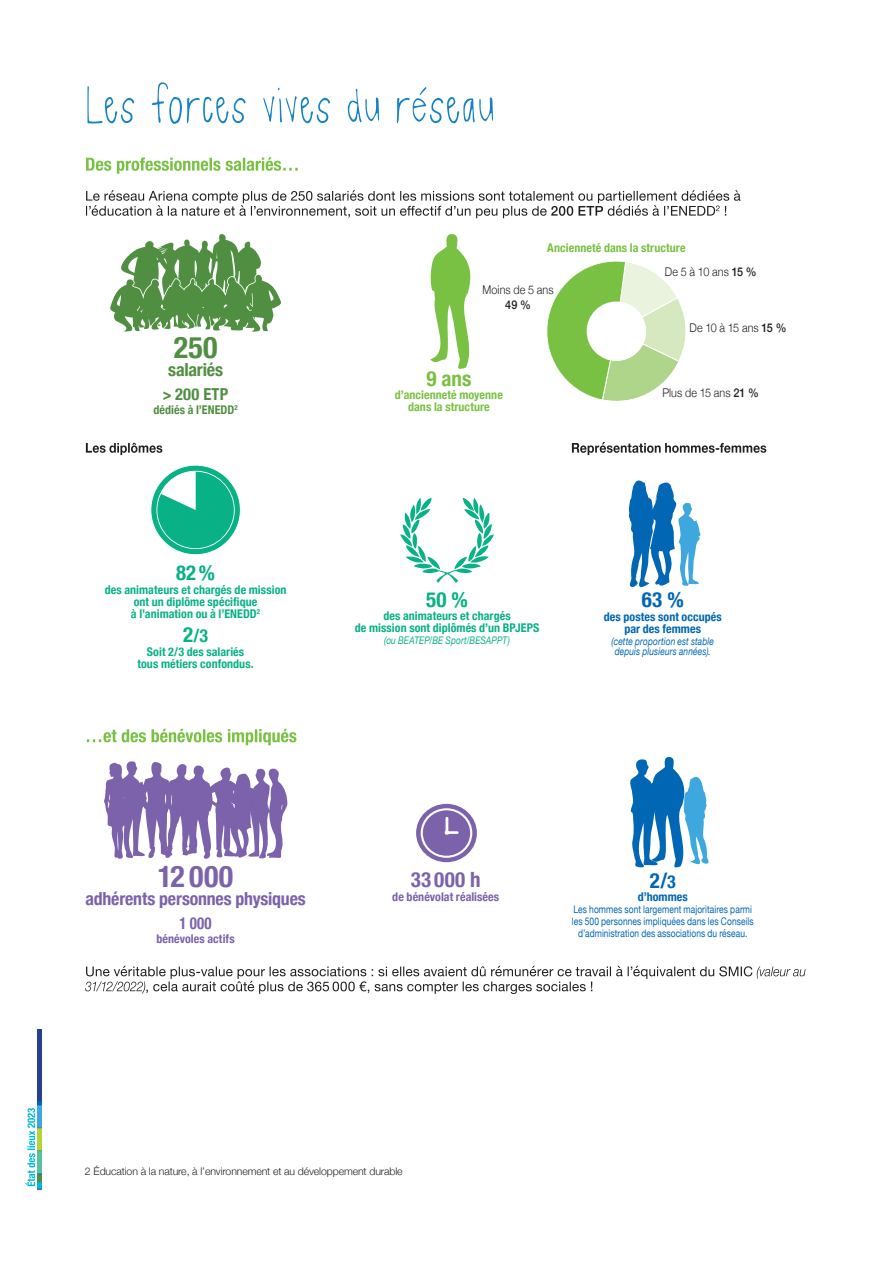
<style>
.page{position:relative;width:893px;height:1263px;background:#fff}
.page>*{position:absolute;margin:0;border:0;box-sizing:border-box;transform-origin:0 0}
.t1{font:700 condensed 30px "Helvetica Neue";color:#7b62ab}
.t2{font:700 condensed 30px "Helvetica Neue";color:#508f42}
.t3{font:700 condensed 21px "Helvetica Neue";color:#0167b4}
.t4{font:700 condensed 21px "Helvetica Neue";color:#7b62ab}
.t5{font:700 condensed 21px "Helvetica Neue";color:#79c142}
.t6{font:700 condensed 21px "Helvetica Neue";color:#09b187}
.t7{font:700 condensed 20.7px "Helvetica Neue";color:#09b187}
.t8{font:700 condensed 18px "Helvetica Neue";letter-spacing:-.01em;color:#7b62ab}
.t9{font:700 condensed 18px "Helvetica Neue";letter-spacing:-.01em;color:#508f42}
.t10{font:700 condensed 18px "Helvetica Neue";color:#09b187}
.t11{font:700 condensed 16.5px "Helvetica Neue";letter-spacing:.015em;color:#508f42;scale:.9 1}
.t12{font:700 condensed 16.5px "Helvetica Neue";color:#7b62ab;scale:.9 1}
.t13{font:700 condensed 12px "Helvetica Neue";letter-spacing:.005em;color:#09b187}
.t14{font:700 condensed 12px "Helvetica Neue";letter-spacing:.005em;color:#79c142}
.t15{font:300 12px "Helvetica Neue";letter-spacing:.005em;color:#231f20;scale:.9 1}
.t16{font:700 condensed 12px "Helvetica Neue";letter-spacing:.005em;color:#0167b4}
.t17{font:700 condensed 12px "Helvetica Neue";letter-spacing:.005em;color:#7b62ab}
.t18{font:700 condensed 12px "Helvetica Neue";letter-spacing:.005em;color:#508f42}
.t19{font:500 12px "Helvetica Neue";color:#231f20;scale:.9 1}
.t20{font:10.5px/12px "Helvetica Neue";letter-spacing:.01em;color:#0167b4;text-align:center;scale:.8 1}
.t21{font:300 10.5px "Helvetica Neue";letter-spacing:-.01em;color:#231f20}
.t22{font:italic 10.5px "Helvetica Neue";letter-spacing:.01em;color:#0167b4;scale:.8 1}
.t23{font:italic 10.5px "Helvetica Neue";letter-spacing:.01em;color:#09b187;scale:.8 1}
.s1{font-weight:500}
.s2{font-size:21px}
.s3{font-size:18px}
</style>
<div class="page">
<svg style="left:85px;top:966px;width:721px;height:28px"></svg>
<svg style="left:87px;top:729px;width:209px;height:16px"></svg>
<svg style="left:86px;top:442px;width:680px;height:13px"></svg>
<svg style="left:86px;top:190px;width:654px;height:28px"></svg>
<svg style="left:86px;top:157px;width:212px;height:17px"></svg>
<svg style="left:87px;top:82px;width:406px;height:42px"></svg>
<svg style="left:110px;top:234px;width:171px;height:98px"></svg>
<svg style="left:430px;top:234px;width:41px;height:135px"></svg>
<svg style="left:547px;top:261px;width:139px;height:140px"></svg>
<svg style="left:150px;top:465px;width:91px;height:90px"></svg>
<svg style="left:400px;top:498px;width:94px;height:85px"></svg>
<svg style="left:628px;top:480px;width:73px;height:108px"></svg>
<svg style="left:104px;top:761px;width:184px;height:98px"></svg>
<svg style="left:416px;top:804px;width:61px;height:58px"></svg>
<svg style="left:630px;top:757px;width:79px;height:111px"></svg>
<img style="left:37px;top:1029px;width:5px;height:161px">
<svg style="left:26px;top:1108px;width:9px;height:78px"></svg>
<p class="t14" style="left:547px;top:238px;width:140px">Ancienneté dans la structure</p>
<p class="t15" style="left:483px;top:280px;width:80px">Moins de 5 ans</p>
<p class="t19" style="left:505px;top:295px;width:30px">49 %</p>
<p class="t15" style="left:665px;top:262px;width:104px">De 5 à 10 ans <span class="s1">15 %</span></p>
<p class="t2" style="left:174px;top:323px;width:45px">250</p>
<p class="t9" style="left:168px;top:355px;width:56px">salariés</p>
<p class="t11" style="left:163px;top:381px;width:74px">&gt; 200 ETP</p>
<p class="t18" style="left:153px;top:400px;width:86px">dédiés à l’ENEDD<sup>2</sup></p>
<p class="t7" style="left:176px;top:555px;width:40px">82 %</p>
<p class="t13" style="left:105px;top:580px;width:183px">des animateurs et chargés de mission</p>
<p class="t13" style="left:134px;top:592px;width:125px">ont un diplôme spécifique</p>
<p class="t13" style="left:131px;top:604px;width:131px">à l’animation ou à l’ENEDD<sup>2</sup></p>
<p class="t10" style="left:183px;top:621px;width:27px"><span class="s2">2</span>/3</p>
<p class="t13" style="left:147px;top:642px;width:99px">Soit 2/3 des salariés</p>
<p class="t13" style="left:137px;top:654px;width:118px">tous métiers confondus.</p>
<p class="t5" style="left:426px;top:361px;width:46px">9 ans</p>
<p class="t14" style="left:395px;top:385px;width:109px">d’ancienneté moyenne</p>
<p class="t14" style="left:408px;top:397px;width:83px">dans la structure</p>
<p class="t15" style="left:690px;top:318px;width:109px">De 10 à 15 ans <span class="s1">15 %</span></p>
<p class="t15" style="left:662px;top:383px;width:109px">Plus de 15 ans <span class="s1">21 %</span></p>
<p class="t6" style="left:426px;top:582px;width:43px">50 %</p>
<p class="t13" style="left:383px;top:606px;width:129px">des animateurs et chargés</p>
<p class="t13" style="left:355px;top:618px;width:186px">de mission sont diplômés d’un BPJEPS</p>
<p class="t23" style="left:384px;top:633px;width:159px">(ou BEATEP/BE Sport/BESAPPT)</p>
<p class="t3" style="left:642px;top:582px;width:43px">63 %</p>
<p class="t16" style="left:604px;top:606px;width:120px">des postes sont occupés</p>
<p class="t16" style="left:624px;top:618px;width:78px">par des femmes</p>
<p class="t22" style="left:612px;top:633px;width:129px">(cette proportion est stable</p>
<p class="t22" style="left:615px;top:644px;width:122px">depuis plusieurs années).</p>
<p class="t1" style="left:158px;top:851px;width:77px">12 000</p>
<p class="t8" style="left:86px;top:884px;width:222px">adhérents personnes physiques</p>
<p class="t12" style="left:180px;top:909px;width:37px">1 000</p>
<p class="t17" style="left:157px;top:928px;width:80px">bénévoles actifs</p>
<p class="t4" style="left:411px;top:862px;width:71px">33 000 h</p>
<p class="t17" style="left:392px;top:887px;width:108px">de bénévolat réalisées</p>
<p class="t3" style="left:650px;top:863px;width:27px">2/<span class="s3">3</span></p>
<p class="t16" style="left:638px;top:887px;width:52px">d’hommes</p>
<p class="t20" style="left:573px;top:904px;width:225px">Les hommes sont largement majoritaires parmi</p>
<p class="t20" style="left:572px;top:916px;width:229px">les 500 personnes impliquées dans les Conseils d’administration des associations du réseau.</p>
<p class="t21" style="left:85px;top:1163px;width:319px">2 Éducation à la nature, à l’environnement et au développement durable</p>
</div>
